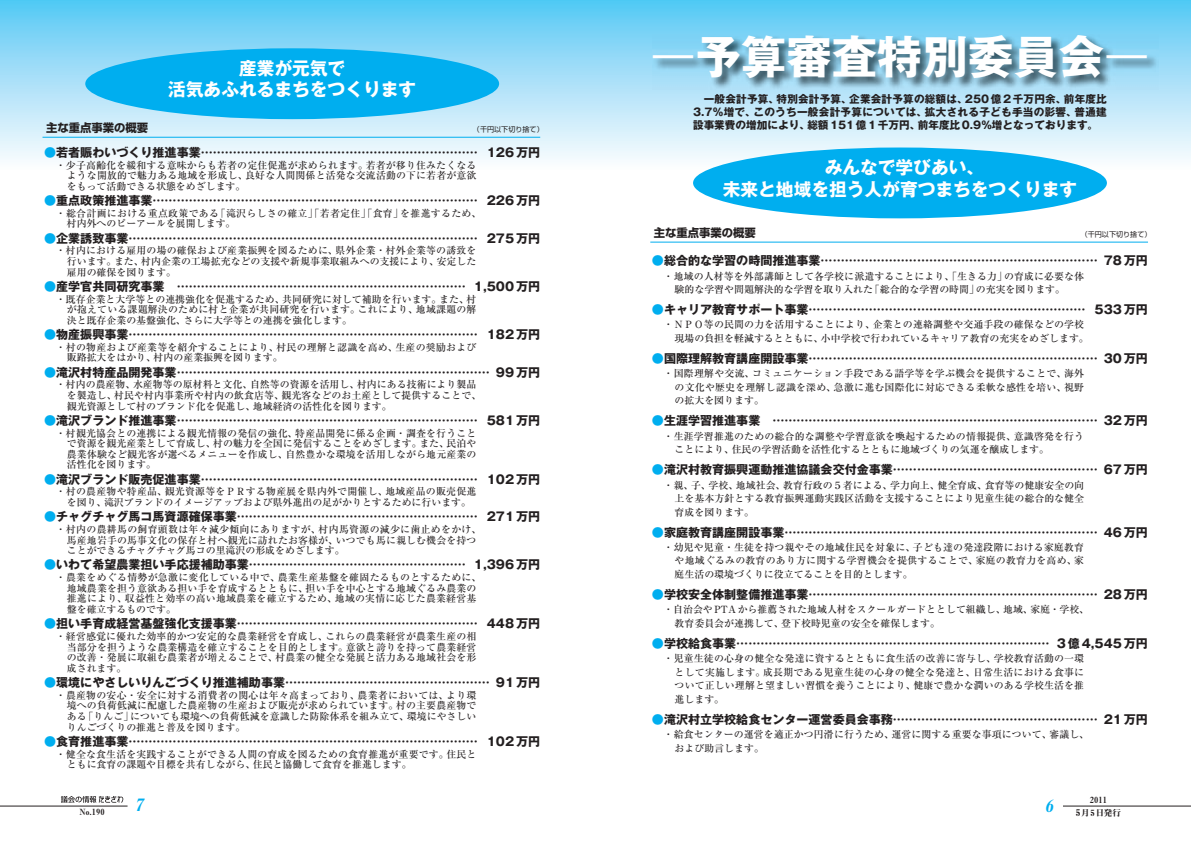
<style>
.page{position:relative;width:1191px;height:842px;background:#fff}
.page>*{position:absolute;margin:0;border:0;box-sizing:border-box;transform-origin:0 0}
.t1{font:45.4px "Gothic MB101 Pro Bold 90 pv RKSJ H";color:#fff}
.t2{font:17.7px/21.3px "Gothic MB101 Pro Bold 90 pv RKSJ H";color:#fff;text-align:center}
.t3{font:italic 17px "Midashi Min Pro MA31 90 pv RKSJ H";color:#00aeef}
.t4{font:12px "Gothic MB101 Pro Bold 90 pv RKSJ H";color:#231f20}
.t5{font:11.3px "Shin Go Pro Bold 90 pv RKSJ H";color:#231f20}
.t6{font:10.6px/12.8px "Gothic MB101 Pro Bold 90 pv RKSJ H";color:#231f20;text-align:justify}
.t7{font:9.9px/10.6px "Ryumin Pro Medium 90 pv RKSJ H";letter-spacing:.01em;color:#231f20}
.t8{font:9.9px/10.6px "Ryumin Pro Medium 90 pv RKSJ H";letter-spacing:.03em;color:#231f20}
.t9{font:8.5px "Midashi Min Pro MA31 90 pv RKSJ H";color:#231f20}
.t10{font:7.1px "Shin Go Pro Regular 90 pv RKSJ H";color:#231f20}
.s1{color:#00aeef}
.s2{font-family:"Shin Go Pro Light 90 pv RKSJ H"}
.s3{font-size:9.2px}
</style>
<div class="page">
<hr style="left:1063px;top:806px;width:128px;height:1px;background:#231f20">
<hr style="left:0;top:806px;width:128px;height:1px;background:#231f20">
<svg style="left:61px;top:796px;width:62px;height:7px"></svg>
<svg style="left:0;top:0;width:1191px;height:170px;background:#ace2f9"></svg>
<img style="left:652px;top:34px;width:506px;height:55px">
<div style="left:693px;top:148px;width:414px;height:70px;background:#00aeef;border-radius:50%"></div>
<div style="left:85px;top:48px;width:414px;height:71px;background:#00aeef;border-radius:50%"></div>
<hr style="left:650px;top:242px;width:498px;height:1px;background:#00aeef">
<hr style="left:43px;top:137px;width:497px;height:1px;background:#00aeef">
<p class="t5" style="left:46px;top:123px;width:104px">主な重点事業の概要</p>
<h2 class="t2" style="left:168px;top:60px;width:250px">産業が元気で<br>活気あふれるまちをつくります</h2>
<p class="t10" style="left:473px;top:127px;width:72px">（千円以下切り捨て）</p>
<p class="t4" style="left:44px;top:148px;width:497px"><span class="s1">●</span>若者賑わいづくり推進事業…………………………………………………………… 126万円</p>
<p class="t7" style="left:67px;top:161px;width:411px;text-align:justify;text-indent:-11px">・少子高齢化を緩和する意味からも若者の定住促進が求められます。若者が移り住みたくなるような開放的で魅力ある地域を形成し、良好な人間関係と活発な交流活動の下に若者が意欲をもって活動できる状態をめざします。</p>
<p class="t4" style="left:44px;top:196px;width:497px"><span class="s1">●</span>重点政策推進事業……………………………………………………………………… 226万円</p>
<p class="t8" style="left:67px;top:209px;width:416px;text-indent:-11px">・総合計画における重点政策である「滝沢らしさの確立」「若者定住」「食育」を推進するため、村内外へのピーアールを展開します。</p>
<p class="t4" style="left:44px;top:234px;width:497px"><span class="s1">●</span>企業誘致事業…………………………………………………………………………… 275万円</p>
<p class="t7" style="left:67px;top:247px;width:411px;text-align:justify;text-indent:-11px">・村内における雇用の場の確保および産業振興を図るために、県外企業・村外企業等の誘致を行います。また、村内企業の工場拡充などの支援や新規事業取組みへの支援により、安定した雇用の確保を図ります。</p>
<p class="t4" style="left:44px;top:282px;width:497px"><span class="s1">●</span>産学官共同研究事業　……………………………………………………………… 1,500万円</p>
<p class="t7" style="left:67px;top:295px;width:411px;text-align:justify;text-indent:-11px">・既存企業と大学等との連携強化を促進するため、共同研究に対して補助を行います。また、村が抱えている課題解決のために村と企業が共同研究を行います。これにより、地域課題の解決と既存企業の基盤強化、さらに大学等との連携を強化します。</p>
<p class="t4" style="left:44px;top:330px;width:497px"><span class="s1">●</span>物産振興事業…………………………………………………………………………… 182万円</p>
<p class="t7" style="left:67px;top:343px;width:411px;text-indent:-11px">・村の物産および産業等を紹介することにより、村民の理解と認識を高め、生産の奨励および販路拡大をはかり、村内の産業振興を図ります。</p>
<p class="t4" style="left:44px;top:368px;width:497px"><span class="s1">●</span>滝沢村特産品開発事業…………………………………………………………………… 99万円</p>
<p class="t7" style="left:67px;top:381px;width:416px;text-indent:-11px">・村内の農産物、水産物等の原材料と文化、自然等の資源を活用し、村内にある技術により製品を製造し、村民や村内事業所や村内の飲食店等、観光客などのお土産として提供することで、観光資源として村のブランド化を促進し、地域経済の活性化を図ります。</p>
<p class="t4" style="left:44px;top:416px;width:497px"><span class="s1">●</span>滝沢ブランド推進事業………………………………………………………………… 581万円</p>
<p class="t7" style="left:67px;top:429px;width:411px;text-align:justify;text-indent:-11px">・村観光協会との連携による観光情報の発信の強化、特産品開発に係る企画・調査を行うことで資源を観光産業として育成し、村の魅力を全国に発信することをめざします。また、民泊や農業体験など観光客が選べるメニューを作成し、自然豊かな環境を活用しながら地元産業の活性化を図ります。</p>
<p class="t4" style="left:44px;top:475px;width:497px"><span class="s1">●</span>滝沢ブランド販売促進事業…………………………………………………………… 102万円</p>
<p class="t7" style="left:56px;top:488px;width:422px;text-align:center">・村の農産物や特産品、観光資源等をＰＲする物産展を県内外で開催し、地域産品の販売促進を図り、滝沢ブランドのイメージアップおよび県外進出の足がかりとするために行います。</p>
<p class="t4" style="left:44px;top:512px;width:497px"><span class="s1">●</span>チャグチャグ馬コ馬資源確保事業…………………………………………………… 271万円</p>
<p class="t7" style="left:67px;top:525px;width:416px;text-indent:-11px">・村内の農耕馬の飼育頭数は年々減少傾向にありますが、村内馬資源の減少に歯止めをかけ、馬産地岩手の馬事文化の保存と村へ観光に訪れたお客様が、いつでも馬に親しむ機会を持つことができるチャグチャグ馬コの里滝沢の形成をめざします。</p>
<p class="t4" style="left:44px;top:560px;width:497px"><span class="s1">●</span>いわて希望農業担い手応援補助事業……………………………………………… 1,396万円</p>
<p class="t7" style="left:67px;top:573px;width:416px;text-indent:-11px">・農業をめぐる情勢が急激に変化している中で、農業生産基盤を確固たるものとするために、地域農業を担う意欲ある担い手を育成するとともに、担い手を中心とする地域ぐるみ農業の推進により、収益性と効率の高い地域農業を確立するため、地域の実情に応じた農業経営基盤を確立するものです。</p>
<p class="t4" style="left:44px;top:619px;width:497px"><span class="s1">●</span>担い手育成経営基盤強化支援事業…………………………………………………… 448万円</p>
<p class="t7" style="left:67px;top:632px;width:411px;text-align:justify;text-indent:-11px">・経営感覚に優れた効率的かつ安定的な農業経営を育成し、これらの農業経営が農業生産の相当部分を担うような農業構造を確立することを目的とします。意欲と誇りを持って農業経営の改善・発展に取組む農業者が増えることで、村農業の健全な発展と活力ある地域社会を形成されます。</p>
<p class="t4" style="left:44px;top:678px;width:497px"><span class="s1">●</span>環境にやさしいりんごづくり推進補助事業…………………………………………… 91万円</p>
<p class="t7" style="left:67px;top:691px;width:411px;text-align:justify;text-indent:-11px">・農産物の安心・安全に対する消費者の関心は年々高まっており、農業者においては、より環境への負荷低減に配慮した農産物の生産および販売が求められています。村の主要農産物である「りんご」についても環境への負荷低減を意識した防除体系を組み立て、環境にやさしいりんごづくりの推進と普及を図ります。</p>
<p class="t4" style="left:44px;top:737px;width:497px"><span class="s1">●</span>食育推進事業…………………………………………………………………………… 102万円</p>
<p class="t7" style="left:67px;top:750px;width:411px;text-indent:-11px">・健全な食生活を実践することができる人間の育成を図るための食育推進が重要です。住民とともに食育の課題や目標を共有しながら、住民と協働して食育を推進します。</p>
<h1 class="t1" style="left:651px;top:40px;width:500px"><span class="s2">ー</span>予算審査特別委員会<span class="s2">ー</span></h1>
<p class="t6" style="left:693px;top:94px;width:415px">　一般会計予算、特別会計予算、企業会計予算の総額は、250億 2千万円余、前年度比3.7％増で、このうち一般会計予算については、拡大される子ども手当の影響、普通建設事業費の増加により、総額 151億 1千万円、前年度比 0.9％増となっております。</p>
<h2 class="t2" style="left:723px;top:160px;width:356px">みんなで学びあい、<br>未来と地域を担う人が育つまちをつくります</h2>
<p class="t5" style="left:654px;top:228px;width:104px">主な重点事業の概要</p>
<p class="t10" style="left:1081px;top:231px;width:72px">（千円以下切り捨て）</p>
<p class="t4" style="left:652px;top:256px;width:497px"><span class="s1">●</span>総合的な学習の時間推進事業…………………………………………………………… 78万円</p>
<p class="t7" style="left:675px;top:270px;width:411px;line-height:13.5px;text-indent:-11px">・地域の人材等を外部講師として各学校に派遣することにより、「生きる力」の育成に必要な体験的な学習や問題解決的な学習を取り入れた「総合的な学習の時間」の充実を図ります。</p>
<p class="t4" style="left:652px;top:305px;width:497px"><span class="s1">●</span>キャリア教育サポート事業…………………………………………………………… 533万円</p>
<p class="t7" style="left:675px;top:319px;width:416px;line-height:13.5px;text-indent:-11px">・ＮＰＯ等の民間の力を活用することにより、企業との連絡調整や交通手段の確保などの学校現場の負担を軽減するとともに、小中学校で行われているキャリア教育の充実をめざします。</p>
<p class="t4" style="left:652px;top:354px;width:497px"><span class="s1">●</span>国際理解教育講座開設事業……………………………………………………………… 30万円</p>
<p class="t7" style="left:675px;top:368px;width:411px;line-height:13.5px;text-align:justify;text-indent:-11px">・国際理解や交流、コミュニケーション手段である語学等を学ぶ機会を提供することで、海外の文化や歴史を理解し認識を深め、急激に進む国際化に対応できる柔軟な感性を培い、視野の拡大を図ります。</p>
<p class="t4" style="left:652px;top:416px;width:497px"><span class="s1">●</span>生涯学習推進事業　……………………………………………………………………… 32万円</p>
<p class="t7" style="left:675px;top:431px;width:411px;line-height:13.5px;text-indent:-11px">・生涯学習推進のための総合的な調整や学習意欲を喚起するための情報提供、意識啓発を行うことにより、住民の学習活動を活性化するとともに地域づくりの気運を醸成します。</p>
<p class="t4" style="left:652px;top:465px;width:497px"><span class="s1">●</span>滝沢村教育振興運動推進協議会交付金事業…………………………………………… 67万円</p>
<p class="t7" style="left:675px;top:479px;width:411px;line-height:13.5px;text-align:justify;text-indent:-11px">・親、子、学校、地域社会、教育行政の５者による、学力向上、健全育成、食育等の健康安全の向上を基本方針とする教育振興運動実践区活動を支援することにより児童生徒の総合的な健全育成を図ります。</p>
<p class="t4" style="left:652px;top:528px;width:497px"><span class="s1">●</span>家庭教育講座開設事業…………………………………………………………………… 46万円</p>
<p class="t7" style="left:675px;top:542px;width:411px;line-height:13.5px;text-align:justify;text-indent:-11px">・幼児や児童・生徒を持つ親やその地域住民を対象に、子ども達の発達段階における家庭教育や地域ぐるみの教育のあり方に関する学習機会を提供することで、家庭の教育力を高め、家庭生活の環境づくりに役立てることを目的とします。</p>
<p class="t4" style="left:652px;top:590px;width:497px"><span class="s1">●</span>学校安全体制整備推進事業……………………………………………………………… 28万円</p>
<p class="t7" style="left:675px;top:604px;width:416px;line-height:13.5px;text-indent:-11px">・自治会や PTAから推薦された地域人材をスクールガードととして組織し、地域、家庭・学校、教育委員会が連携して、登下校時児童の安全を確保します。</p>
<p class="t4" style="left:652px;top:639px;width:497px"><span class="s1">●</span>学校給食事業…………………………………………………………………… 3億 4,545万円</p>
<p class="t7" style="left:675px;top:653px;width:411px;line-height:13.5px;text-align:justify;text-indent:-11px">・児童生徒の心身の健全な発達に資するとともに食生活の改善に寄与し、学校教育活動の一環として実施します。成長期である児童生徒の心身の健全な発達と、日常生活における食事について正しい理解と望ましい習慣を養うことにより、健康で豊かな潤いのある学校生活を推進します。</p>
<p class="t4" style="left:652px;top:715px;width:497px"><span class="s1">●</span>滝沢村立学校給食センター運営委員会事務…………………………………………… 21万円</p>
<p class="t7" style="left:675px;top:729px;width:416px;line-height:13.5px;text-indent:-11px">・給食センターの運営を適正かつ円滑に行うため、運営に関する重要な事項について、審議し、および助言します。</p>
<p class="t9" style="left:80px;top:809px;width:27px">No.190</p>
<h3 class="t3" style="left:135px;top:799px;width:13px">7</h3>
<h3 class="t3" style="left:1045px;top:799px;width:13px">6</h3>
<p class="t9" style="left:1090px;top:796px;width:19px">2011</p>
<p class="t9" style="left:1076px;top:810px;width:46px"><span class="s3">5</span>月5日発行</p>
</div>
